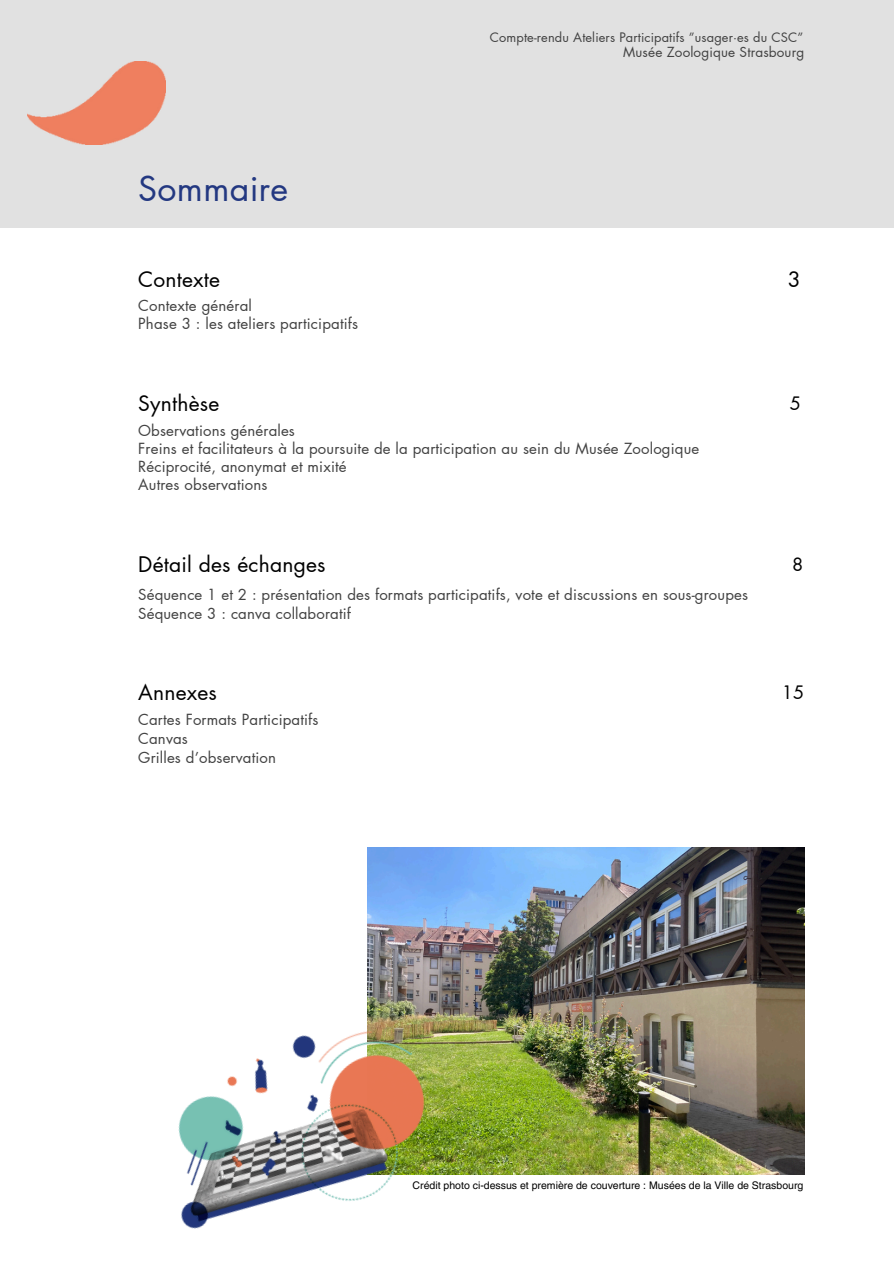
<style>
.page{position:relative;width:894px;height:1264px;background:#fff}
.page>*{position:absolute;margin:0;border:0;box-sizing:border-box;transform-origin:0 0}
.t1{font:33.9px "Futura LT Pro";letter-spacing:.01em;color:#233881}
.t2{font:21px "Futura LT Pro";letter-spacing:.01em;color:#000}
.t3{font:18.15px "Futura LT Pro";color:#000}
.t4{font:15px/18px "Futura LT Pro";letter-spacing:.01em;color:#424242}
.t5{font:13.5px "Futura LT Pro";letter-spacing:.01em;color:#424242}
.t6{font:12.75px "Futura LT Pro";letter-spacing:.01em;color:#424242}
.t7{font:10.5px "Helvetica LT Pro";color:#000}
</style>
<div class="page">
<div style="left:0;top:0;width:893px;height:228px;background:#e1e1e1"></div>
<img style="left:28px;top:61px;width:137px;height:84px">
<img style="left:367px;top:847px;width:437px;height:327px">
<img style="left:178px;top:990px;width:288px;height:239px">
<p class="t1" style="left:138px;top:173px;width:151px">Sommaire</p>
<h4 class="t2" style="left:138px;top:269px;width:83px">Contexte</h4>
<h1 class="t4" style="left:138px;top:297px;width:221px">Contexte général<br>Phase 3 : les ateliers participatifs</h1>
<h3 class="t2" style="left:138px;top:393px;width:83px">Synthèse</h3>
<h2 class="t6" style="left:490px;top:31px;width:315px">Compte-rendu Ateliers Participatifs ”usager·es du CSC”</h2>
<p class="t5" style="left:623px;top:46px;width:182px">Musée Zoologique Strasbourg</p>
<h3 class="t2" style="left:787px;top:269px;width:14px">3</h3>
<p class="t3" style="left:789px;top:395px;width:13px">5</p>
<h2 class="t4" style="left:138px;top:422px;width:562px">Observations générales<br>Freins et facilitateurs à la poursuite de la participation au sein du Musée Zoologique Réciprocité, anonymat et mixité<br>Autres observations</h2>
<h2 class="t2" style="left:138px;top:555px;width:189px">Détail des échanges</h2>
<p class="t4" style="left:138px;top:585px;width:611px;line-height:18.9px">Séquence 1 et 2 : présentation des formats participatifs, vote et discussions en sous-groupes<br>Séquence 3 : canva collaboratif</p>
<h3 class="t3" style="left:792px;top:556px;width:13px">8</h3>
<h3 class="t2" style="left:138px;top:682px;width:80px">Annexes</h3>
<h2 class="t3" style="left:781px;top:683px;width:24px">15</h2>
<h3 class="t4" style="left:138px;top:710px;width:182px;line-height:18.9px">Cartes Formats Participatifs<br>Canvas<br>Grilles d’observation</h3>
<p class="t7" style="left:412px;top:1181px;width:392px">Crédit photo ci-dessus et première de couverture : Musées de la Ville de Strasbourg</p>
</div>
